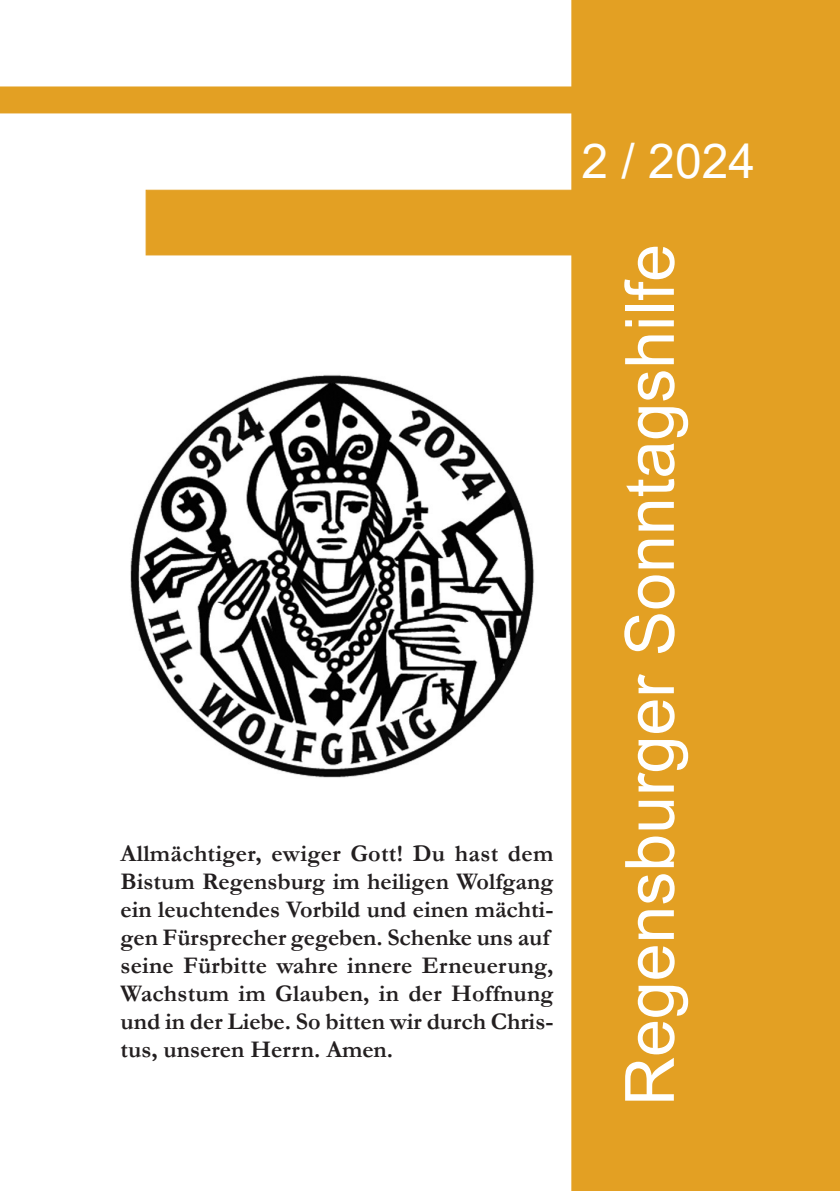
<style>
.page{position:relative;width:840px;height:1191px;background:#fff}
.page>*{position:absolute;margin:0;border:0;box-sizing:border-box;transform-origin:0 0}
.t1{font:68px "Arial";color:#fff}
.t2{font:48px "Arial";color:#fff}
.t3{font:700 24px/28px "Garamond";color:#231f20}
</style>
<div class="page">
<div style="left:0;top:86px;width:571px;height:27px;background:#e3a023"></div>
<div style="left:571px;top:0;width:268px;height:1191px;background:#e3a023"></div>
<div style="left:146px;top:190px;width:432px;height:65px;background:#e3a023;border:1px solid #e3a023"></div>
<img style="left:130px;top:374px;width:404px;height:404px">
<p class="t3" style="left:120px;top:839px;width:434px">Allmächtiger, ewiger Gott! Du hast dem Bistum Regensburg im heiligen Wolfgang ein leuchtendes Vorbild und einen mächti&shy;gen Fürsprecher gegeben. Schenke uns auf seine Fürbitte wahre innere Erneuerung, Wachstum im Glauben, in der Hoffnung und in der Liebe. So bitten wir durch Chris&shy;tus, unseren Herrn. Amen.</p>
<h2 class="t2" style="left:581px;top:128px;width:175px">2 / 2024</h2>
<h1 class="t1" style="left:602px;top:1106px;width:863px;rotate:-90deg">Regensburger Sonntagshilfe</h1>
</div>
